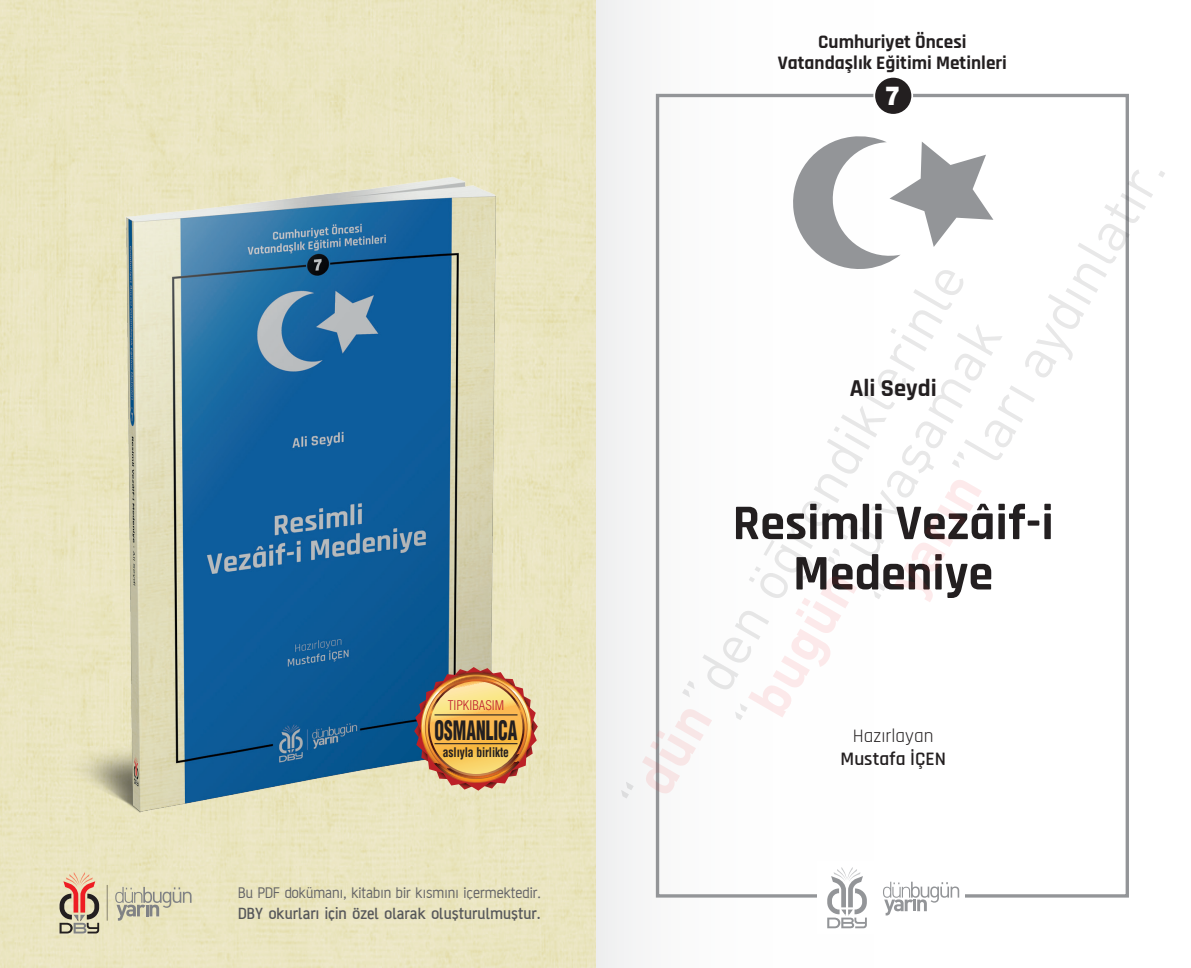
<style>
.page{position:relative;width:1191px;height:968px;background:#fff}
.page>*{position:absolute;margin:0;border:0;box-sizing:border-box;transform-origin:0 0}
.t1{font:700 50.4px/50.4px "Rajdhani";color:#231f20;text-align:center}
.t2{font:900 26.25px "Helvetica Neue LT Pro";color:#fff;scale:.88 1}
.t3{font:26.07px "Helvetica Condensed Black Tr";color:#231f20;scale:.67 1}
.t4{font:700 24.5px "Rajdhani";color:#231f20}
.t5{font:700 19.25px/21px "Rajdhani";color:#231f20;text-align:center}
.t6{font:600 19.25px "Rajdhani";color:#231f20}
.t7{font:19.25px "Rajdhani";color:#231f20}
.t8{font:500 17.5px "AF Battersea";color:#57585a}
.t9{font:16.62px "AF Battersea";color:#636366}
.t10{font:12.95px "Helvetica Cond Bold Tr";letter-spacing:-.01em;color:#231f20;scale:.89 1}
.t11{font:12.95px "Helvetica Condensed Light Tr";color:#c01f2e}
</style>
<div class="page">
<svg style="left:793px;top:136px;width:193px;height:133px"></svg>
<div style="left:656px;top:94px;width:473px;height:803px;border:3px solid #939598"></div>
<div style="left:817px;top:861px;width:147px;height:72px;background:#fff"></div>
<svg style="left:827px;top:867px;width:40px;height:61px"></svg>
<svg style="left:883px;top:881px;width:76px;height:34px"></svg>
<div style="left:874px;top:77px;width:38px;height:38px;background:#231f20;border-radius:50%"></div>
<div style="left:873px;top:76px;width:40px;height:40px;border:2px solid #fff;border-radius:50%"></div>
<img style="left:0;top:0;width:595px;height:967px">
<hr style="left:107px;top:884px;width:1px;height:36px;background:#231f20">
<svg style="left:115px;top:910px;width:76px;height:10px"></svg>
<svg style="left:60px;top:910px;width:39px;height:23px"></svg>
<img style="left:0;top:57px;width:622px;height:853px">
<img style="left:414px;top:667px;width:124px;height:123px">
<hr style="left:434px;top:714px;width:83px;height:1px;background:#231f20">
<hr style="left:434px;top:743px;width:83px;height:1px;background:#231f20">
<svg style="left:952px;top:169px;width:213px;height:299px"></svg>
<svg style="left:735px;top:324px;width:267px;height:396px"></svg>
<svg style="left:682px;top:270px;width:281px;height:427px"></svg>
<svg style="left:642px;top:708px;width:70px;height:85px"></svg>
<svg style="left:621px;top:781px;width:13px;height:17px"></svg>
<p class="t11" style="left:448px;top:697px;width:58px">TIPKIBASIM</p>
<h3 class="t3" style="left:434px;top:714px;width:125px">OSMANLICA</h3>
<p class="t10" style="left:443px;top:744px;width:76px">aslıyla birlikte</p>
<p class="t9" style="left:238px;top:883px;width:304px">Bu PDF dokümanı, kitabın bir kısmını içermektedir.</p>
<p class="t8" style="left:238px;top:904px;width:304px">DBY okurları için özel olarak oluşturulmuştur.</p>
<p class="t5" style="left:778px;top:32px;width:231px">Cumhuriyet Öncesi<br>Vatandaşlık Eğitimi Metinleri</p>
<h2 class="t2" style="left:885px;top:80px;width:19px">7</h2>
<h3 class="t4" style="left:849px;top:373px;width:88px">Ali Seydi</h3>
<h1 class="t1" style="left:732px;top:499px;width:322px">Resimli Vezâif-i<br>Medeniye</h1>
<p class="t7" style="left:853px;top:725px;width:82px">Hazırlayan</p>
<p class="t6" style="left:840px;top:747px;width:107px">Mustafa İÇEN</p>
</div>
